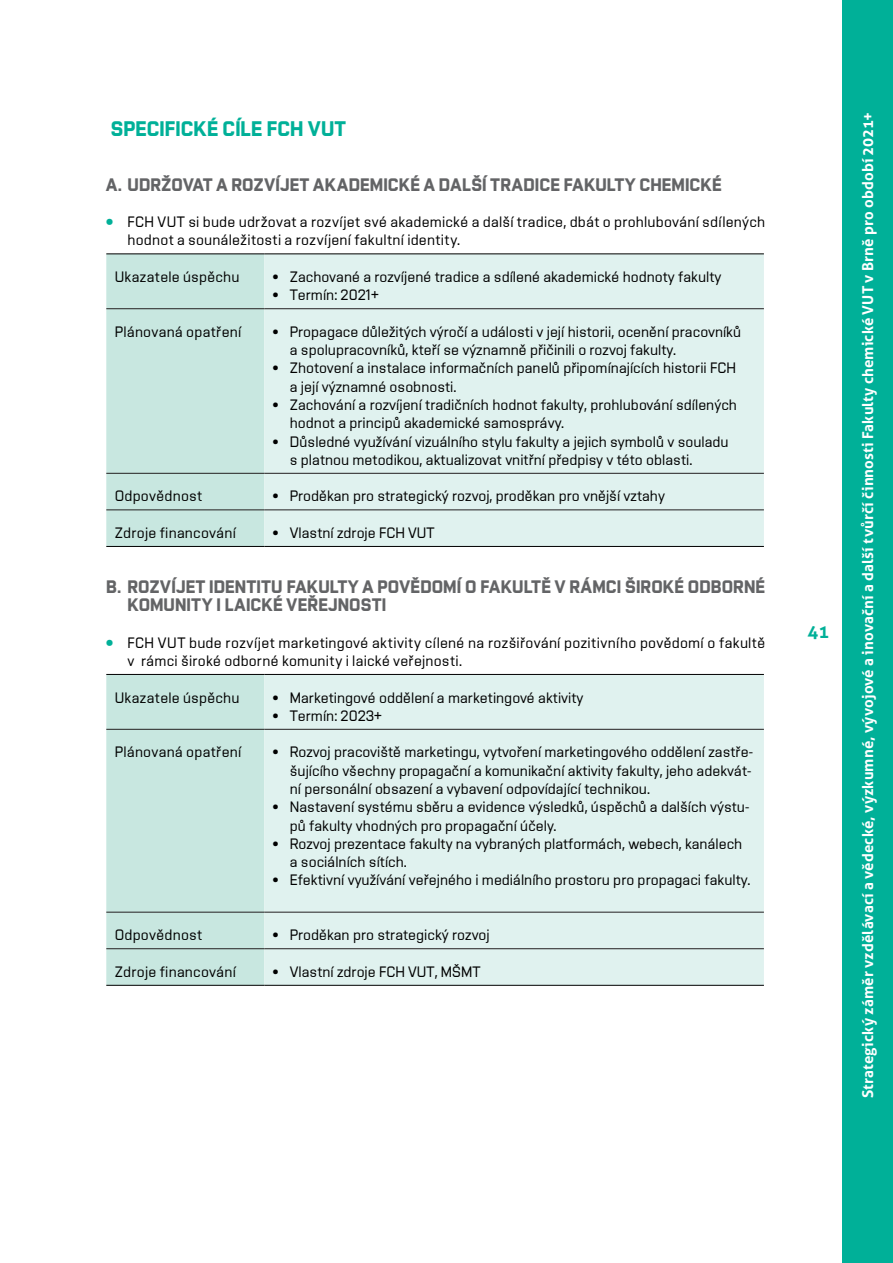
<style>
.page{position:relative;width:893px;height:1263px;background:#fff}
.page>*{position:absolute;margin:0;border:0;box-sizing:border-box;transform-origin:0 0}
.t1{font:700 21px "Vafle VUT";letter-spacing:.01em;color:#00b098}
.t2{font:700 18px "Vafle VUT";letter-spacing:.005em;color:#636466}
.t3{font:700 18px "Aller";color:#00b098}
.t4{font:15px/18.3px "Vafle Light VUT";color:#000}
.t5{font:700 15px "Aller";letter-spacing:.01em;color:#fff}
.t6{font:15px "Vafle Light VUT";letter-spacing:.02em;color:#000}
.s1{font-family:"Vafle VUT";color:#00b098}
</style>
<div class="page">
<div style="left:842px;top:0;width:51px;height:1263px;background:#00b098"></div>
<div style="left:106px;top:254px;width:158px;height:292px;background:#c8e7e0"></div>
<div style="left:264px;top:254px;width:500px;height:292px;background:#e0f2ef"></div>
<hr style="left:106px;top:253px;width:158px;height:1px;background:#000">
<hr style="left:264px;top:253px;width:500px;height:1px;background:#000">
<hr style="left:106px;top:546px;width:158px;height:1px;background:#000">
<hr style="left:264px;top:546px;width:500px;height:1px;background:#000">
<hr style="left:106px;top:308px;width:158px;height:1px;background:#231f20">
<hr style="left:264px;top:308px;width:500px;height:1px;background:#231f20">
<hr style="left:106px;top:473px;width:158px;height:1px;background:#231f20">
<hr style="left:264px;top:473px;width:500px;height:1px;background:#231f20">
<hr style="left:106px;top:509px;width:158px;height:1px;background:#231f20">
<hr style="left:264px;top:509px;width:500px;height:1px;background:#231f20">
<div style="left:106px;top:675px;width:158px;height:310px;background:#c8e7e0"></div>
<div style="left:264px;top:675px;width:500px;height:310px;background:#e0f2ef"></div>
<hr style="left:106px;top:674px;width:158px;height:1px;background:#000">
<hr style="left:264px;top:674px;width:500px;height:1px;background:#000">
<hr style="left:106px;top:985px;width:158px;height:1px;background:#000">
<hr style="left:264px;top:985px;width:500px;height:1px;background:#000">
<hr style="left:106px;top:729px;width:158px;height:1px;background:#231f20">
<hr style="left:264px;top:729px;width:500px;height:1px;background:#231f20">
<hr style="left:106px;top:912px;width:158px;height:1px;background:#231f20">
<hr style="left:264px;top:912px;width:500px;height:1px;background:#231f20">
<hr style="left:106px;top:948px;width:158px;height:1px;background:#231f20">
<hr style="left:264px;top:948px;width:500px;height:1px;background:#231f20">
<h1 class="t1" style="left:111px;top:116px;width:236px">SPECIFICKÉ CÍLE FCH VUT</h1>
<p class="t2" style="left:106px;top:174px;width:45px">A. UDRŽOVAT</p>
<p class="t2" style="left:217px;top:174px;width:26px">AROZVÍJET</p>
<p class="t2" style="left:313px;top:174px;width:12px">AKADEMICK</p>
<p class="t2" style="left:410px;top:174px;width:91px">É ADALŠÍTRADICE</p>
<p class="t2" style="left:564px;top:174px;width:20px">FAKULT</p>
<p class="t2" style="left:625px;top:174px;width:26px">Y CHEMICK</p>
<p class="t2" style="left:712px;top:174px;width:11px">É</p>
<p class="t4" style="left:128px;top:212px;width:639px;text-indent:-21px"><span class="s1">ŕ</span> FCH VUT si bude udržovat a rozvíjet své akademické a další tradice, dbát o prohlubování sdílených hodnot a sounáležitosti a rozvíjení fakultní identity.</p>
<p class="t4" style="left:115px;top:267px;width:126px">Ukazatele úspěchu</p>
<p class="t4" style="left:273px;top:267px;width:450px">• Zachované a rozvíjené tradice a sdílené akademické hodnoty fakulty</p>
<p class="t4" style="left:273px;top:286px;width:108px">• Termín: 2021+</p>
<p class="t6" style="left:115px;top:323px;width:128px">Plánovaná opatření</p>
<p class="t4" style="left:290px;top:322px;width:453px;text-indent:-17px">• Propagace důležitých výročí a události v její historii, ocenění pracovníků a spolupracovníků, kteří se významně přičinili o rozvoj fakulty.</p>
<p class="t4" style="left:290px;top:359px;width:448px;text-indent:-17px">• Zhotovení a instalace informačních panelů připomínajících historii FCH a její významné osobnosti.</p>
<p class="t4" style="left:290px;top:395px;width:449px;text-indent:-17px">• Zachování a rozvíjení tradičních hodnot fakulty, prohlubování sdílených hodnot a principů akademické samosprávy.</p>
<p class="t4" style="left:290px;top:432px;width:440px;text-indent:-17px">• Důsledné využívání vizuálního stylu fakulty a jejich symbolů v souladu s platnou metodikou, aktualizovat vnitřní předpisy v této oblasti.</p>
<p class="t4" style="left:115px;top:487px;width:89px">Odpovědnost</p>
<p class="t4" style="left:273px;top:487px;width:394px">• Proděkan pro strategický rozvoj, proděkan pro vnější vztahy</p>
<p class="t4" style="left:115px;top:523px;width:123px">Zdroje financování</p>
<p class="t4" style="left:273px;top:523px;width:163px">• Vlastní zdroje FCH VUT</p>
<p class="t2" style="left:106px;top:576px;width:43px">B. ROZVÍJET</p>
<p class="t2" style="left:209px;top:576px;width:10px">IDENTITU</p>
<p class="t2" style="left:287px;top:576px;width:11px">FAKULT</p>
<p class="t2" style="left:348px;top:576px;width:41px">Y APOVĚDOMÍ</p>
<p class="t2" style="left:465px;top:576px;width:27px">O FAKULTĚ</p>
<p class="t2" style="left:555px;top:576px;width:26px">VRÁMCI</p>
<p class="t2" style="left:625px;top:576px;width:22px">ŠIROK</p>
<p class="t2" style="left:674px;top:576px;width:26px">É ODBORN</p>
<p class="t2" style="left:755px;top:576px;width:11px">É</p>
<p class="t2" style="left:128px;top:594px;width:12px">KOMUNIT</p>
<p class="t2" style="left:202px;top:594px;width:34px">Y I LAICK</p>
<p class="t2" style="left:273px;top:594px;width:25px">É VEŘEJNOSTI</p>
<p class="t4" style="left:128px;top:633px;width:639px;text-indent:-21px"><span class="s1">ŕ</span> FCH VUT bude rozvíjet marketingové aktivity cílené na rozšiřování pozitivního povědomí o fakultě v rámci široké odborné komunity i laické veřejnosti.</p>
<p class="t4" style="left:115px;top:688px;width:126px">Ukazatele úspěchu</p>
<p class="t4" style="left:273px;top:688px;width:312px">• Marketingové oddělení a marketingové aktivity</p>
<p class="t4" style="left:273px;top:706px;width:111px">• Termín: 2023+</p>
<p class="t6" style="left:115px;top:743px;width:128px">Plánovaná opatření</p>
<p class="t4" style="left:290px;top:743px;width:465px;text-align:justify;text-indent:-17px">• Rozvoj pracoviště marketingu, vytvoření marketingového oddělení zastře&shy;šujícího všechny propagační a komunikační aktivity fakulty, jeho adekvát&shy;ní personální obsazení a vybavení odpovídající technikou.</p>
<p class="t4" style="left:290px;top:798px;width:461px;text-indent:-17px">• Nastavení systému sběru a evidence výsledků, úspěchů a dalších výstu&shy;pů fakulty vhodných pro propagační účely.</p>
<p class="t4" style="left:290px;top:834px;width:454px;text-indent:-17px">• Rozvoj prezentace fakulty na vybraných platformách, webech, kanálech a sociálních sítích.</p>
<p class="t4" style="left:273px;top:871px;width:479px">• Efektivní využívání veřejného i mediálního prostoru pro propagaci fakulty.</p>
<p class="t4" style="left:115px;top:926px;width:89px">Odpovědnost</p>
<p class="t4" style="left:273px;top:926px;width:218px">• Proděkan pro strategický rozvoj</p>
<p class="t4" style="left:115px;top:962px;width:123px">Zdroje financování</p>
<p class="t4" style="left:273px;top:962px;width:209px">• Vlastní zdroje FCH VUT, MŠMT</p>
<p class="t3" style="left:808px;top:621px;width:23px">41</p>
<p class="t5" style="left:858px;top:1098px;width:987px;rotate:-90deg">Strategický záměr vzdělávací a vědecké, výzkumné, vývojové a inovační a další tvůrčí činnosti Fakulty chemické VUT v Brně pro období 2021+</p>
</div>
